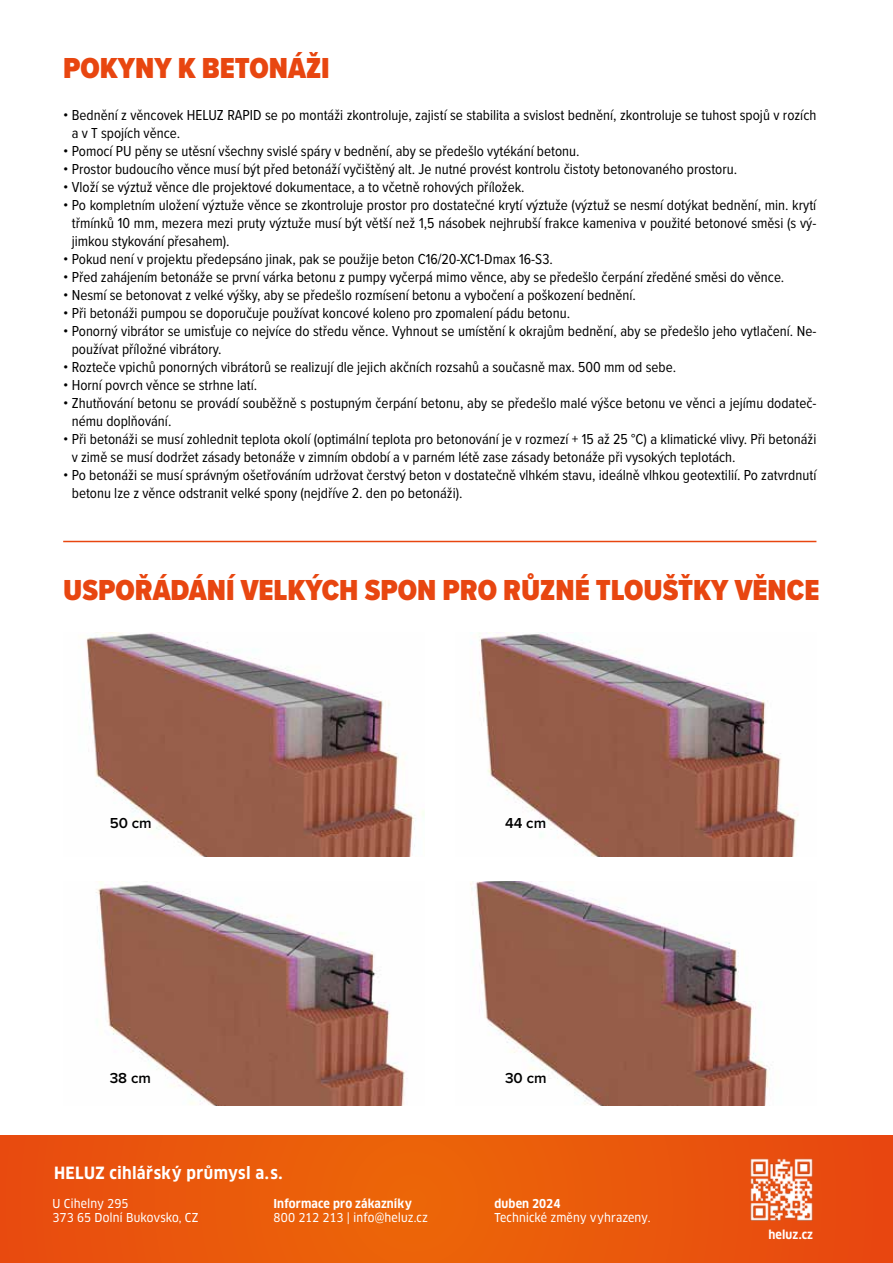
<style>
.page{position:relative;width:893px;height:1263px;background:#fff}
.page>*{position:absolute;margin:0;border:0;box-sizing:border-box;transform-origin:0 0}
.t1{font:900 30px "Proxima Nova Cond";color:#e84610}
.t2{font:700 16.5px "Clan Pro Narr";letter-spacing:.02em;color:#fff}
.t3{font:15px/18px "Proxima Nova Cond";color:#000}
.t4{font:600 15px "Proxima Nova";color:#000}
.t5{font:12px/14.7px "Clan Pro Narr News";letter-spacing:.005em;color:#fff}
.t6{font:700 12px "Clan Pro Narr";letter-spacing:.01em;color:#fff}
</style>
<div class="page">
<svg style="left:0;top:1135px;width:893px;height:128px;background:#e9570c"></svg>
<img style="left:747px;top:1155px;width:69px;height:68px">
<hr style="left:63px;top:541px;width:753px;height:1px;background:#e84610">
<img style="left:86px;top:633px;width:339px;height:224px">
<img style="left:96px;top:882px;width:311px;height:224px">
<img style="left:479px;top:633px;width:320px;height:224px">
<img style="left:470px;top:882px;width:299px;height:224px">
<h1 class="t1" style="left:63px;top:46px;width:268px">POKYNY K BETONÁŽI</h1>
<p class="t3" style="left:72px;top:106px;width:746px;text-indent:-9px">• Bednění z věncovek HELUZ RAPID se po montáži zkontroluje, zajistí se stabilita a svislost bednění, zkontroluje se tuhost spojů v rozích a v T spojích věnce.</p>
<p class="t3" style="left:63px;top:142px;width:518px">• Pomocí PU pěny se utěsní všechny svislé spáry v bednění, aby se předešlo vytékání betonu.</p>
<p class="t3" style="left:63px;top:160px;width:675px">• Prostor budoucího věnce musí být před betonáží vyčištěný alt. Je nutné provést kontrolu čistoty betonovaného prostoru.</p>
<p class="t3" style="left:63px;top:178px;width:463px">• Vloží se výztuž věnce dle projektové dokumentace, a to včetně rohových příložek.</p>
<p class="t3" style="left:72px;top:196px;width:746px;text-align:justify;text-indent:-9px">• Po kompletním uložení výztuže věnce se zkontroluje prostor pro dostatečné krytí výztuže (výztuž se nesmí dotýkat bednění, min. krytí třmínků 10 mm, mezera mezi pruty výztuže musí být větší než 1,5 násobek nejhrubší frakce kameniva v použité betonové směsi (s vý&shy;jimkou stykování přesahem).</p>
<p class="t3" style="left:63px;top:250px;width:491px">• Pokud není v projektu předepsáno jinak, pak se použije beton C16/20-XC1-Dmax 16-S3.</p>
<p class="t3" style="left:63px;top:268px;width:723px">• Před zahájením betonáže se první várka betonu z pumpy vyčerpá mimo věnce, aby se předešlo čerpání zředěné směsi do věnce.</p>
<p class="t3" style="left:63px;top:286px;width:574px">• Nesmí se betonovat z velké výšky, aby se předešlo rozmísení betonu a vybočení a poškození bednění.</p>
<p class="t3" style="left:63px;top:304px;width:508px">• Při betonáži pumpou se doporučuje používat koncové koleno pro zpomalení pádu betonu.</p>
<p class="t3" style="left:72px;top:322px;width:746px;text-indent:-9px">• Ponorný vibrátor se umisťuje co nejvíce do středu věnce. Vyhnout se umístění k okrajům bednění, aby se předešlo jeho vytlačení. Ne&shy;používat příložné vibrátory.</p>
<p class="t3" style="left:63px;top:358px;width:614px">• Rozteče vpichů ponorných vibrátorů se realizují dle jejich akčních rozsahů a současně max. 500 mm od sebe.</p>
<p class="t3" style="left:63px;top:376px;width:196px">• Horní povrch věnce se strhne latí.</p>
<p class="t3" style="left:72px;top:394px;width:746px;text-indent:-9px">• Zhutňování betonu se provádí souběžně s postupným čerpání betonu, aby se předešlo malé výšce betonu ve věnci a jejímu dodateč&shy;nému doplňování.</p>
<p class="t3" style="left:72px;top:430px;width:746px;text-indent:-9px">• Při betonáži se musí zohlednit teplota okolí (optimální teplota pro betonování je v rozmezí + 15 až 25 °C) a klimatické vlivy. Při betonáži v zimě se musí dodržet zásady betonáže v zimním období a v parném létě zase zásady betonáže při vysokých teplotách.</p>
<p class="t3" style="left:72px;top:466px;width:746px;text-indent:-9px">• Po betonáži se musí správným ošetřováním udržovat čerstvý beton v dostatečně vlhkém stavu, ideálně vlhkou geotextilií. Po zatvrdnutí betonu lze z věnce odstranit velké spony (nejdříve 2. den po betonáži).</p>
<h1 class="t1" style="left:63px;top:568px;width:758px">USPOŘÁDÁNÍ VELKÝCH SPON PRO RŮZNÉ TLOUŠŤKY VĚNCE</h1>
<p class="t4" style="left:110px;top:811px;width:44px">50 cm</p>
<p class="t4" style="left:505px;top:811px;width:43px">44 cm</p>
<p class="t4" style="left:110px;top:1067px;width:43px">38 cm</p>
<p class="t2" style="left:54px;top:1163px;width:230px">HELUZ cihlářský průmysl a.s.</p>
<p class="t5" style="left:53px;top:1196px;width:147px">U Cihelny 295<br>373 65 Dolní Bukovsko, CZ</p>
<p class="t6" style="left:274px;top:1196px;width:140px">Informace pro zákazníky</p>
<p class="t5" style="left:274px;top:1210px;width:156px">800 212 213 | info@heluz.cz</p>
<p class="t4" style="left:505px;top:1067px;width:43px">30 cm</p>
<p class="t6" style="left:494px;top:1196px;width:67px">duben 2024</p>
<p class="t5" style="left:494px;top:1210px;width:157px">Technické změny vyhrazeny.</p>
<p class="t6" style="left:768px;top:1228px;width:46px">heluz.cz</p>
</div>
